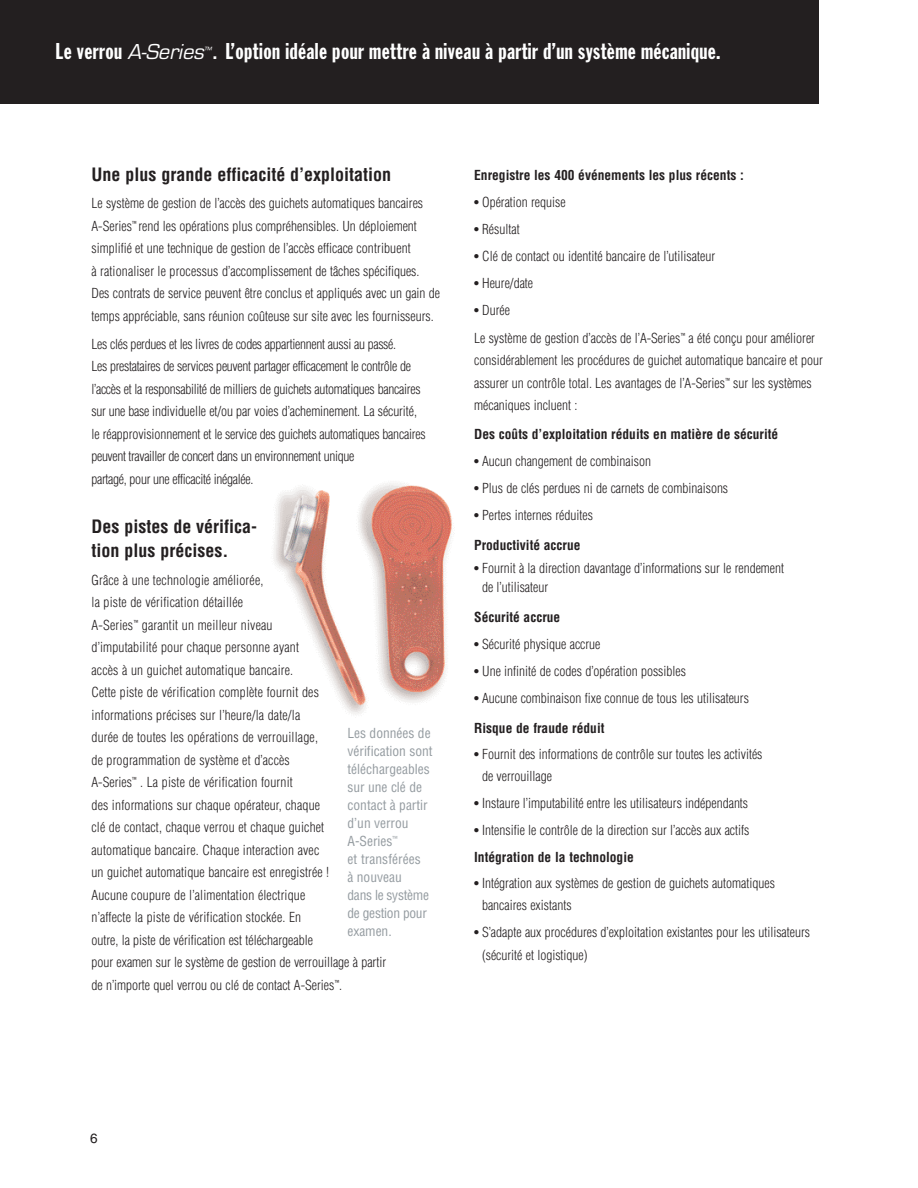
<style>
.page{position:relative;width:918px;height:1188px;background:#fff}
.page>*{position:absolute;margin:0;border:0;box-sizing:border-box;transform-origin:0 0}
.t1{font:22.5px "Franklin Gothic Extra Cond";letter-spacing:.02em;color:#fff}
.t2{font:700 condensed 18px/24px "Helvetica";color:#231f20}
.t3{font:300 condensed 13.5px/22.5px "Helvetica";color:#231f20}
.t4{font:300 condensed 13.5px/22.5px "Helvetica";letter-spacing:-.02em;color:#231f20}
.t5{font:condensed 13.5px/18px "Helvetica";color:#959ca1}
.t6{font:700 condensed 13.5px "Helvetica";color:#231f20}
.t7{font:13.5px "Helvetica";color:#231f20}
.t8{font:italic 9.3px "Eurostile";color:#fff}
.s1{font-family:"Eurostile";font-style:italic}
.s2{font-family:"Helvetica";font-size:25.5px}
.s3{font-weight:400;font-stretch:normal}
.s4{font-weight:700}
</style>
<div class="page">
<img style="left:273px;top:483px;width:179px;height:232px">
<div style="left:0;top:0;width:819px;height:103px;background:#231f20"></div>
<h1 class="t1" style="left:55px;top:43px;width:667px">L e v e r r o u <span class="s1">A-Series</span><span class="s2">.</span> L’option idéale pour mettre à niveau à partir d’un système mécanique.</h1>
<p class="t8" style="left:204px;top:45px;width:11px">™</p>
<h2 class="t2" style="left:92px;top:162px;width:301px">Une plus grande efficacité d’exploitation</h2>
<p class="t3" style="left:91px;top:192px;width:350px">Le système de gestion de l’accès des guichets automatiques bancaires A-Series<sup>™</sup> rend les opérations plus compréhensibles. Un déploiement simplifié et une technique de gestion de l’accès efficace contribuent<br>à rationaliser le processus d’accomplissement de tâches spécifiques.<br>Des contrats de service peuvent être conclus et appliqués avec un gain de temps appréciable, sans réunion coûteuse sur site avec les fournisseurs.</p>
<p class="t4" style="left:91px;top:333px;width:336px">Les clés perdues et les livres de codes appartiennent aussi au passé.<br>Les prestataires de services peuvent partager efficacement le contrôle de l’accès et la responsabilité de milliers de guichets automatiques bancaires sur une base individuelle et/ou par voies d’acheminement. La sécurité, le réapprovisionnement et le service des guichets automatiques bancaires peuvent travailler de concert dans un environnement unique<br>partagé, pour une efficacité inégalée.</p>
<h2 class="t2" style="left:92px;top:515px;width:167px">Des pistes de vérifica&shy;tion plus précises.</h2>
<p class="t3" style="left:91px;top:569px;width:296px">Grâce à une technologie améliorée,<br>la piste de vérification détaillée<br>A-Series<sup>™</sup> garantit un meilleur niveau<br>d’imputabilité pour chaque personne ayant<br>accès à un guichet automatique bancaire.<br>Cette piste de vérification complète fournit des<br>informations précises sur l’heure/la date/la<br>durée de toutes les opérations de verrouillage,<br>de programmation de système et d’accès<br>A-Series<sup>™</sup> . La piste de vérification fournit<br>des informations sur chaque opérateur, chaque<br>clé de contact, chaque verrou et chaque guichet automatique bancaire. Chaque interaction avec<br>un guichet automatique bancaire est enregistrée !<br>Aucune coupure de l’alimentation électrique<br>n’affecte la piste de vérification stockée. En<br>outre, la piste de vérification est téléchargeable<br>pour examen sur le système de gestion de verrouillage à partir de n’importe quel verrou ou clé de contact A-Series<sup>™</sup>.</p>
<p class="t5" style="left:348px;top:725px;width:87px">Les données de vérification sont téléchargeables sur une clé de contact à partir d’un verrou<br>A-Series<sup>™<br></sup>et transférées<br>à nouveau<br>dans le système de gestion pour examen.</p>
<p class="t6" style="left:474px;top:167px;width:271px">Enregistre les 400 événements les plus récents :</p>
<p class="t3" style="left:474px;top:191px;width:93px"><span class="s3">•</span> Opération requise</p>
<p class="t3" style="left:474px;top:218px;width:47px"><span class="s3">•</span> Résultat</p>
<p class="t3" style="left:474px;top:245px;width:242px"><span class="s3">•</span> Clé de contact ou identité bancaire de l’utilisateur</p>
<p class="t3" style="left:474px;top:272px;width:61px"><span class="s3">•</span> Heure/date</p>
<p class="t3" style="left:474px;top:296px;width:342px;line-height:27.8px"><span class="s3">•</span> Durée<br>Le système de gestion d’accès de l’A-Series<sup>™</sup> a été conçu pour améliorer</p>
<p class="t3" style="left:474px;top:349px;width:350px">considérablement les procédures de guichet automatique bancaire et pour assurer un contrôle total. Les avantages de l’A-Series<sup>™</sup> sur les systèmes mécaniques incluent :</p>
<p class="t6" style="left:474px;top:426px;width:306px">Des coûts d’exploitation réduits en matière de sécurité</p>
<p class="t3" style="left:474px;top:450px;width:178px"><span class="s3">•</span> Aucun changement de combinaison</p>
<p class="t3" style="left:474px;top:477px;width:256px"><span class="s3">•</span> Plus de clés perdues ni de carnets de combinaisons</p>
<p class="t3" style="left:474px;top:504px;width:120px"><span class="s3">•</span> Pertes internes réduites</p>
<p class="t6" style="left:474px;top:537px;width:108px">Productivité accrue</p>
<p class="t3" style="left:482px;top:558px;width:304px;line-height:19.5px;text-indent:-8px"><span class="s3">•</span> Fournit à la direction davantage d’informations sur le rendement de l’utilisateur</p>
<p class="t6" style="left:474px;top:610px;width:88px">Sécurité accrue</p>
<p class="t3" style="left:474px;top:633px;width:128px"><span class="s3">•</span> Sécurité physique accrue</p>
<p class="t3" style="left:474px;top:660px;width:213px"><span class="s3">•</span> Une infinité de codes d’opération possibles</p>
<p class="t3" style="left:474px;top:687px;width:276px"><span class="s3">•</span> Aucune combinaison fixe connue de tous les utilisateurs</p>
<p class="t6" style="left:474px;top:721px;width:132px">Risque de fraude réduit</p>
<p class="t3" style="left:482px;top:743px;width:282px;text-indent:-8px"><span class="s3">•</span> Fournit des informations de contrôle sur toutes les activités de verrouillage</p>
<p class="t3" style="left:474px;top:792px;width:276px"><span class="s3">•</span> Instaure l’imputabilité entre les utilisateurs indépendants</p>
<p class="t3" style="left:474px;top:817px;width:277px;line-height:27px"><span class="s3">•</span> Intensifie le contrôle de la direction sur l’accès aux actifs<br><span class="s4">Intégration de la technologie</span></p>
<p class="t3" style="left:482px;top:872px;width:294px;text-indent:-8px"><span class="s3">•</span> Intégration aux systèmes de gestion de guichets automatiques bancaires existants</p>
<p class="t3" style="left:482px;top:921px;width:330px;text-indent:-8px"><span class="s3">•</span> S’adapte aux procédures d’exploitation existantes pour les utilisateurs (sécurité et logistique)</p>
<p class="t7" style="left:90px;top:1133px;width:9px">6</p>
</div>
